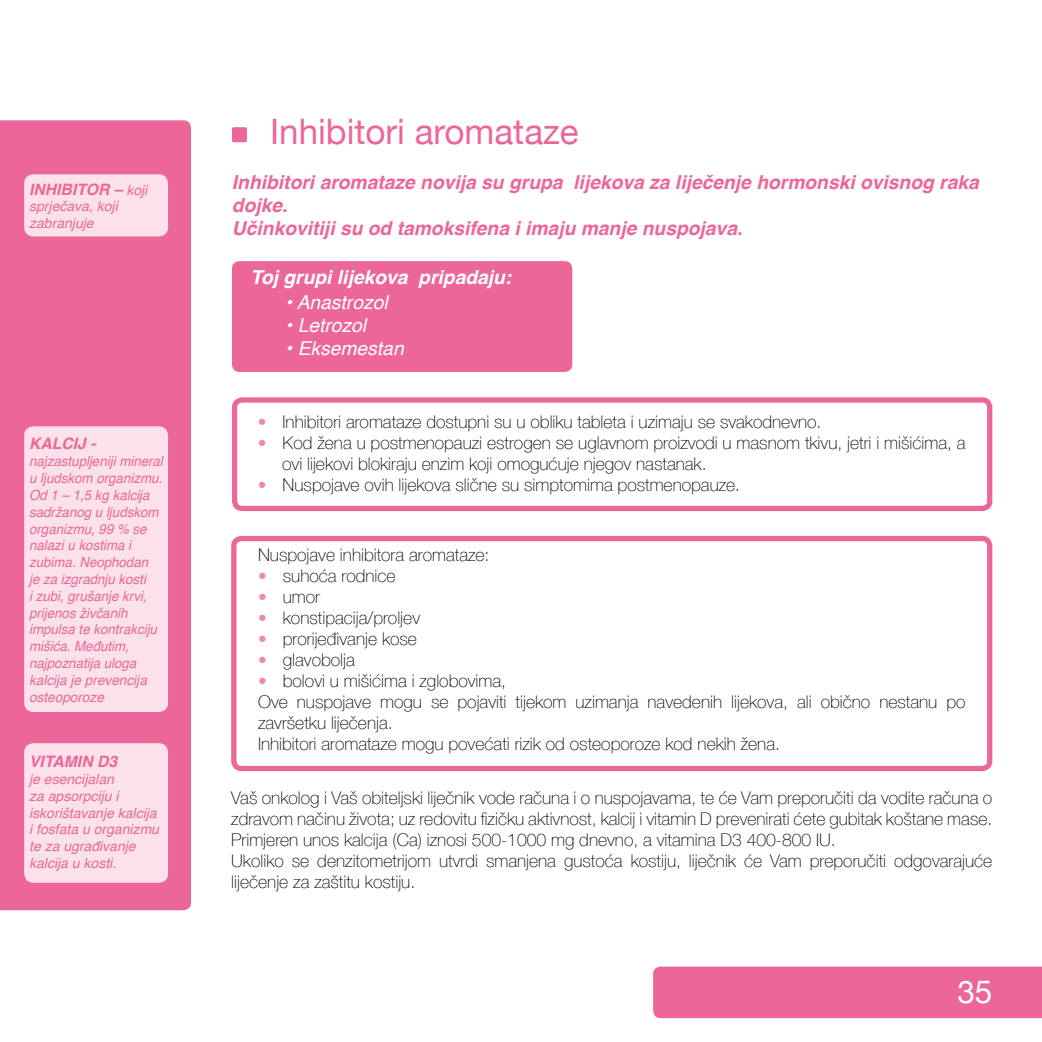
<style>
.page{position:relative;width:1042px;height:1042px;background:#fff}
.page>*{position:absolute;margin:0;border:0;box-sizing:border-box;transform-origin:0 0}
.t1{font:35px "Helvetica Neue";color:#ec6798}
.t2{font:31.5px "Helvetica Neue";color:#fff}
.t3{font:italic 700 19.25px/23.1px "Helvetica";color:#ec6798}
.t4{font:italic 19.25px "Helvetica";color:#fff}
.t5{font:italic 700 19.25px "Helvetica";color:#fff}
.t6{font:100 17.5px/21px "Helvetica Neue LT Com";color:#000}
.t7{font:italic 700 15.75px "Helvetica";color:#ec6798}
.t8{font:italic 14px/16.8px "Helvetica";color:#ec6798;scale:.95 1}
.t9{font:italic 14px/16.8px "Helvetica";color:#ec6798}
.s1{font-weight:400;font-size:14px}
.s2{color:#f086ac}
</style>
<div class="page">
<div style="left:0;top:120px;width:191px;height:790px;background:#ec6798"></div>
<div style="left:653px;top:966px;width:389px;height:52px;background:#ec6798"></div>
<div style="left:24px;top:174px;width:144px;height:62px;background:#fbe1ea;border-radius:9px"></div>
<div style="left:232px;top:261px;width:340px;height:111px;background:#ec6798;border-radius:7px"></div>
<div style="left:232px;top:397px;width:760px;height:114px;border:5px solid #ec6798;border-radius:7px"></div>
<div style="left:232px;top:127px;width:15px;height:15px;background:#ec6798;border-radius:2px"></div>
<div style="left:231px;top:536px;width:761px;height:235px;border:5px solid #ec6798;border-radius:7px"></div>
<div style="left:24px;top:426px;width:144px;height:286px;background:#fbe1ea;border-radius:9px"></div>
<div style="left:24px;top:743px;width:144px;height:139px;background:#fbe1ea;border-radius:9px"></div>
<p class="t7" style="left:29px;top:176px;width:120px">INHIBITOR – <span class="s1">koji</span></p>
<p class="t9" style="left:29px;top:198px;width:90px">sprječava, koji zabranjuje</p>
<p class="t7" style="left:29px;top:431px;width:68px">KALCIJ -</p>
<p class="t8" style="left:29px;top:453px;width:142px">najzastupljeniji mineral u ljudskom organizmu.<br>Od 1 – 1,5 kg kalcija sadržanog u ljudskom organizmu, 99 % se nalazi u kostima i zubima. Neophodan<br>je za izgradnju kosti<br>i zubi, grušanje krvi, prijenos živčanih impulsa te kontrakciju mišića. Međutim, najpoznatija uloga kalcija je prevencija osteoporoze</p>
<p class="t7" style="left:29px;top:749px;width:90px">VITAMIN D3</p>
<p class="t9" style="left:29px;top:771px;width:131px">je esencijalan<br>za apsorpciju i iskorištavanje kalcija i fosfata u organizmu te za ugrađivanje kalcija u kosti.</p>
<h1 class="t1" style="left:270px;top:107px;width:310px">Inhibitori aromataze</h1>
<p class="t3" style="left:232px;top:170px;width:748px">Inhibitori aromataze novija su grupa lijekova za liječenje hormonski ovisnog raka dojke.<br>Učinkovitiji su od tamoksifena i imaju manje nuspojava.</p>
<p class="t5" style="left:251px;top:261px;width:262px">Toj grupi lijekova pripadaju:</p>
<p class="t4" style="left:286px;top:287px;width:103px">• Anastrozol</p>
<p class="t4" style="left:286px;top:310px;width:82px">• Letrozol</p>
<p class="t4" style="left:286px;top:333px;width:120px">• Eksemestan</p>
<p class="t6" style="left:258px;top:411px;width:565px"><span class="s2">•</span> Inhibitori aromataze dostupni su u obliku tableta i uzimaju se svakodnevno.</p>
<p class="t6" style="left:282px;top:432px;width:685px;text-indent:-24px"><span class="s2">•</span> Kod žena u postmenopauzi estrogen se uglavnom proizvodi u masnom tkivu, jetri i mišićima, a ovi lijekovi blokiraju enzim koji omogućuje njegov nastanak.</p>
<p class="t6" style="left:258px;top:474px;width:484px"><span class="s2">•</span> Nuspojave ovih lijekova slične su simptomima postmenopauze.</p>
<p class="t6" style="left:258px;top:544px;width:233px">Nuspojave inhibitora aromataze:</p>
<p class="t6" style="left:258px;top:565px;width:139px"><span class="s2">•</span> suhoća rodnice</p>
<p class="t6" style="left:258px;top:586px;width:64px"><span class="s2">•</span> umor</p>
<p class="t6" style="left:258px;top:607px;width:164px"><span class="s2">•</span> konstipacija/proljev</p>
<p class="t6" style="left:258px;top:628px;width:160px"><span class="s2">•</span> prorijeđivanje kose</p>
<p class="t6" style="left:258px;top:649px;width:98px"><span class="s2">•</span> glavobolja</p>
<p class="t6" style="left:258px;top:670px;width:709px"><span class="s2">•</span> bolovi u mišićima i zglobovima,<br>Ove nuspojave mogu se pojaviti tijekom uzimanja navedenih lijekova, ali obično nestanu po završetku liječenja.<br>Inhibitori aromataze mogu povećati rizik od osteoporoze kod nekih žena.</p>
<p class="t6" style="left:231px;top:787px;width:762px">Vaš onkolog i Vaš obiteljski liječnik vode računa i o nuspojavama, te će Vam preporučiti da vodite računa o zdravom načinu života; uz redovitu fizičku aktivnost, kalcij i vitamin D prevenirati ćete gubitak koštane mase.<br>Primjeren unos kalcija (Ca) iznosi 500-1000 mg dnevno, a vitamina D3 400-800 IU.<br>Ukoliko se denzitometrijom utvrdi smanjena gustoća kostiju, liječnik će Vam preporučiti odgovarajuće liječenje za zaštitu kostiju.</p>
<h2 class="t2" style="left:957px;top:969px;width:37px">35</h2>
</div>
